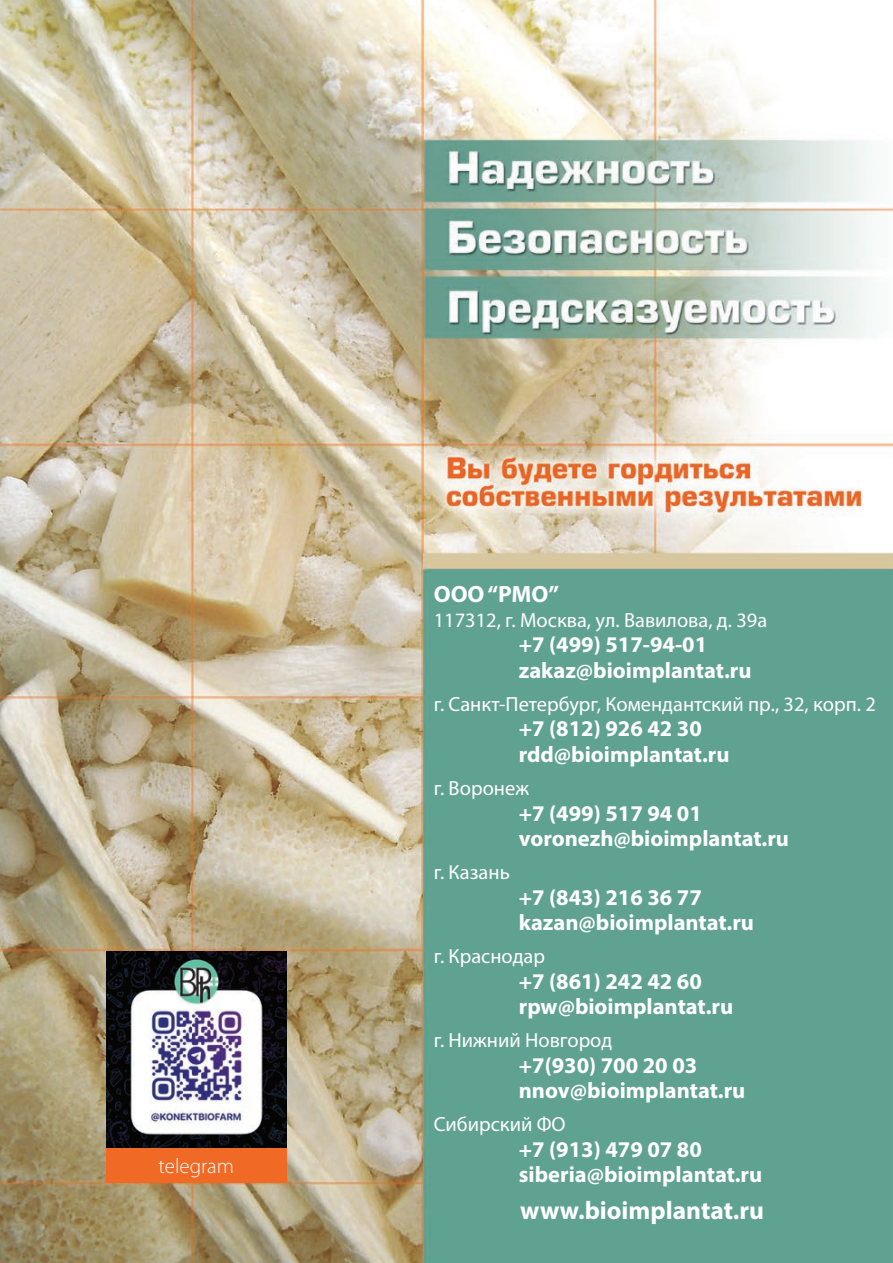
<style>
.page{position:relative;width:893px;height:1263px;background:#fff}
.page>*{position:absolute;margin:0;border:0;box-sizing:border-box;transform-origin:0 0}
.t1{font:700 25.5px "Myriad Pro";color:#fff}
.t2{font:700 23.55px "Myriad Pro";letter-spacing:-.005em;color:#fff}
.t3{font:700 22.5px "Myriad Pro";color:#fff}
.t4{font:300 21px "Myriad Pro";color:#fff}
.t5{font:20.4px "Myriad Pro";color:#fff}
</style>
<div class="page">
<img style="left:0;top:0;width:893px;height:1263px">
<img style="left:106px;top:951px;width:180px;height:197px">
<div style="left:106px;top:1148px;width:180px;height:34px;background:#f16a25"></div>
<p class="t4" style="left:159px;top:1153px;width:77px">telegram</p>
<p class="t2" style="left:434px;top:579px;width:127px">ООО “РМО”</p>
<p class="t5" style="left:434px;top:607px;width:335px">117312, г. Москва, ул. Вавилова, д. 39а</p>
<p class="t3" style="left:519px;top:630px;width:190px">+7 (499) 517-94-01</p>
<p class="t3" style="left:519px;top:656px;width:234px">zakaz@bioimplantat.ru</p>
<p class="t5" style="left:434px;top:691px;width:444px">г. Санкт-Петербург, Комендантский пр., 32, корп. 2</p>
<p class="t3" style="left:519px;top:714px;width:185px">+7 (812) 926 42 30</p>
<p class="t3" style="left:519px;top:740px;width:212px">rdd@bioimplantat.ru</p>
<p class="t5" style="left:434px;top:776px;width:97px">г. Воронеж</p>
<p class="t3" style="left:519px;top:798px;width:185px">+7 (499) 517 94 01</p>
<p class="t3" style="left:519px;top:824px;width:272px">voronezh@bioimplantat.ru</p>
<p class="t5" style="left:434px;top:860px;width:78px">г. Казань</p>
<p class="t3" style="left:519px;top:882px;width:185px">+7 (843) 216 36 77</p>
<p class="t3" style="left:519px;top:908px;width:237px">kazan@bioimplantat.ru</p>
<p class="t5" style="left:434px;top:944px;width:113px">г. Краснодар</p>
<p class="t3" style="left:519px;top:966px;width:185px">+7 (861) 242 42 60</p>
<p class="t3" style="left:519px;top:992px;width:216px">rpw@bioimplantat.ru</p>
<p class="t5" style="left:434px;top:1028px;width:180px">г. Нижний Новгород</p>
<p class="t3" style="left:519px;top:1050px;width:180px">+7(930) 700 20 03</p>
<p class="t3" style="left:519px;top:1076px;width:228px">nnov@bioimplantat.ru</p>
<p class="t5" style="left:434px;top:1112px;width:133px">Сибирский ФО</p>
<p class="t3" style="left:519px;top:1134px;width:185px">+7 (913) 479 07 80</p>
<p class="t3" style="left:519px;top:1160px;width:245px">siberia@bioimplantat.ru</p>
<p class="t1" style="left:520px;top:1194px;width:245px">www.bioimplantat.ru</p>
</div>
